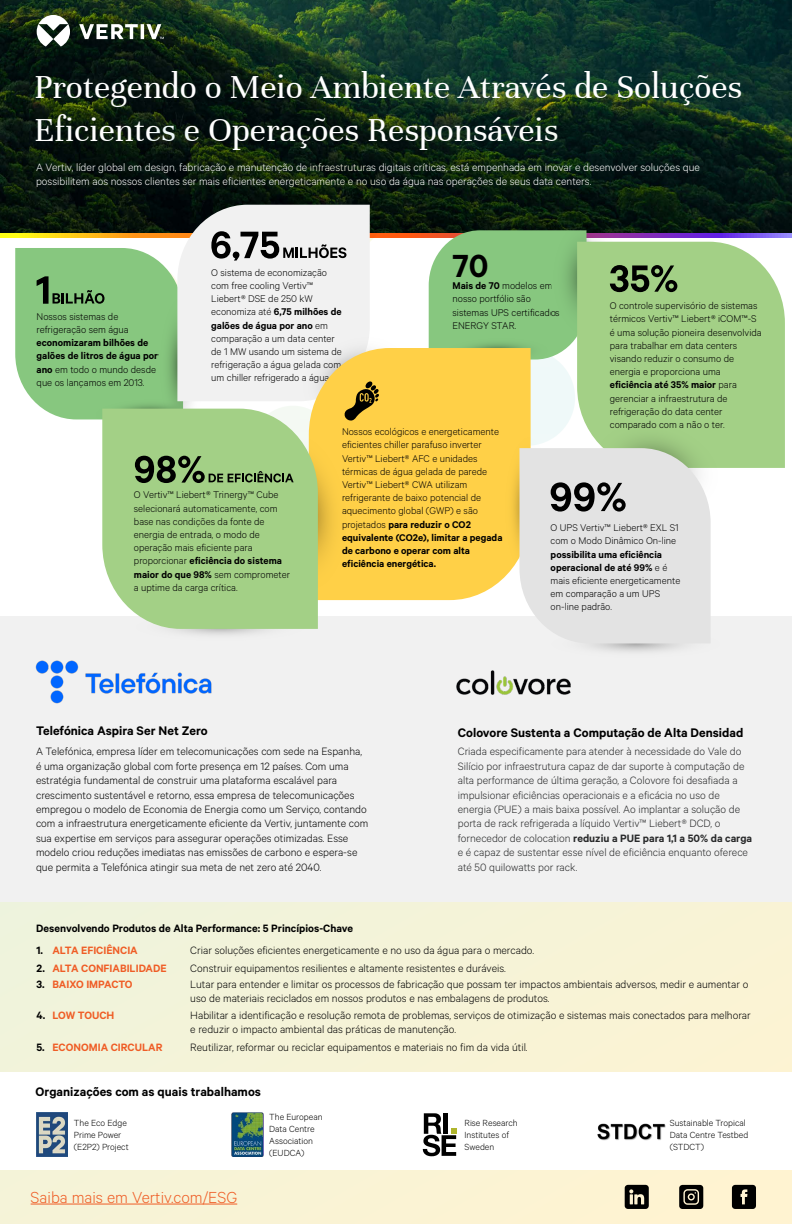
<style>
.page{position:relative;width:792px;height:1224px;background:#fff}
.page>*{position:absolute;margin:0;border:0;box-sizing:border-box;transform-origin:0 0}
.t1{font:36px/43.2px "Unna";color:#fff}
.t2{font:600 36px "Calibre";color:#000}
.t3{font:300 18px "Calibre";color:#ef5d26}
.t4{font:600 14px "Calibre";color:#000}
.t5{font:300 12px/14.4px "Calibre";color:#000}
.t6{font:300 12px/14.4px "Calibre";color:#272829}
.t7{font:300 12px/14.4px "Calibre";color:#fff}
.t8{font:600 12px "Calibre";color:#ef5d26}
.t9{font:600 12px "Calibre";color:#000}
.t10{font:300 11px/13.2px "Calibre";color:#000}
.t11{font:600 11px/13.2px "Calibre";color:#000}
.t12{font:300 10px/12px "Calibre";color:#000}
.s1{font-weight:600}
.s2{font-weight:300}
.s3{color:#000}
</style>
<div class="page">
<div style="left:0;top:654px;width:792px;height:570px;background:#f6f3d7"></div>
<div style="left:0;top:617px;width:792px;height:285px;background:#f1f1f1"></div>
<img style="left:35px;top:660px;width:177px;height:44px">
<img style="left:456px;top:670px;width:115px;height:25px">
<img style="left:0;top:0;width:792px;height:234px">
<div style="left:0;top:1073px;width:792px;height:97px;background:#fff"></div>
<svg style="left:0;top:234px;width:792px;height:4px"></svg>
<hr style="left:31px;top:1204px;width:206px;height:1px;background:#ef5d26">
<svg style="left:625px;top:1185px;width:24px;height:24px"></svg>
<svg style="left:679px;top:1185px;width:24px;height:24px"></svg>
<svg style="left:732px;top:1185px;width:24px;height:24px"></svg>
<img style="left:36px;top:1113px;width:32px;height:44px">
<svg style="left:423px;top:1113px;width:33px;height:43px"></svg>
<img style="left:597px;top:1123px;width:69px;height:18px">
<img style="left:231px;top:1113px;width:33px;height:44px">
<svg style="left:37px;top:15px;width:127px;height:32px"></svg>
<svg style="left:535px;top:99px;width:41px;height:41px;background:#132c14"></svg>
<div style="left:318px;top:348px;width:111px;height:252px;background:#ffd047"></div>
<svg style="left:131px;top:612px;width:178px;height:29px"></svg>
<svg style="left:102px;top:592px;width:216px;height:37px;fill:#a3d086"></svg>
<svg style="left:15px;top:124px;width:391px;height:468px"></svg>
<svg style="left:551px;top:218px;width:70px;height:119px"></svg>
<svg style="left:720px;top:242px;width:65px;height:226px;background:#abd490"></svg>
<svg style="left:546px;top:629px;width:179px;height:29px"></svg>
<svg style="left:429px;top:230px;width:291px;height:413px;background:#c8d39d"></svg>
<h1 class="t1" style="left:34px;top:65px;width:710px">Protegendo o Meio Ambiente Através de Soluções<br>Eficientes e Operações Responsáveis</h1>
<p class="t7" style="left:36px;top:159px;width:665px">A Vertiv, líder global em design, fabricação e manutenção de infraestruturas digitais críticas, está empenhada em inovar e desenvolver soluções que possibilitem aos nossos clientes ser mais eficientes energeticamente e no uso da água nas operações de seus data centers.</p>
<h1 class="t2" style="left:453px;top:244px;width:37px">70</h1>
<p class="t10" style="left:211px;top:265px;width:132px">O sistema de economização com free cooling Vertiv™<br>Liebert® DSE de 250 kW economiza até <span class="s1">6,75 milhões de galões de água por ano</span> em comparação a um data center de 1 MW usando um sistema de refrigeração a água gelada com um chiller refrigerado a água.</p>
<p class="t10" style="left:453px;top:279px;width:109px"><span class="s1">Mais de 70</span> modelos em nosso portfólio são sistemas UPS certificados<br>ENERGY STAR.</p>
<p class="t10" style="left:610px;top:299px;width:153px">O controle supervisório de sistemas térmicos Vertiv™ Liebert® iCOM™-S é uma solução pioneira desenvolvida para trabalhar em data centers visando reduzir o consumo de energia e proporciona uma <span class="s1">eficiência até 35% maior</span> para gerenciar a infraestrutura de refrigeração do data center comparado com a não o ter.</p>
<p class="t10" style="left:37px;top:309px;width:94px">Nossos sistemas de refrigeração sem água</p>
<p class="t11" style="left:37px;top:336px;width:123px">economizaram bilhões de galões de litros de água por ano <span class="s2">em todo o mundo desde que os lançamos em 2013.</span></p>
<p class="t10" style="left:342px;top:425px;width:162px">Nossos ecológicos e energeticamente eficientes chiller parafuso inverter<br>Vertiv™ Liebert® AFC e unidades térmicas de água gelada de parede<br>Vertiv™ Liebert® CWA utilizam refrigerante de baixo potencial de aquecimento global (GWP) e são projetados <span class="s1">para reduzir o CO2 equivalente (CO2e), limitar a pegada de carbono e operar com alta eficiência energética.</span></p>
<p class="t10" style="left:134px;top:488px;width:158px">O Vertiv™ Liebert® Trinergy™ Cube selecionará automaticamente, com base nas condições da fonte de energia de entrada, o modo de operação mais eficiente para proporcionar <span class="s1">eficiência do sistema maior do que 98%</span> sem comprometer a uptime da carga crítica.</p>
<p class="t10" style="left:551px;top:521px;width:130px">O UPS Vertiv™ Liebert® EXL S1 com o Modo Dinâmico On-line</p>
<p class="t10" style="left:551px;top:547px;width:131px"><span class="s1">possibilita uma eficiência operacional de até 99%</span> e é mais eficiente energeticamente em comparação a um UPS on-line padrão.</p>
<p class="t4" style="left:36px;top:722px;width:173px">Telefónica Aspira Ser Net Zero</p>
<p class="t5" style="left:36px;top:744px;width:334px">A Telefónica, empresa líder em telecomunicações com sede na Espanha, é uma organização global com forte presença em 12 países. Com uma estratégia fundamental de construir uma plataforma escalável para crescimento sustentável e retorno, essa empresa de telecomunicações empregou o modelo de Economia de Energia como um Serviço, contando com a infraestrutura energeticamente eficiente da Vertiv, juntamente com sua expertise em serviços para assegurar operações otimizadas. Esse modelo criou reduções imediatas nas emissões de carbono e espera-se que permita a Telefónica atingir sua meta de net zero até 2040.</p>
<p class="t4" style="left:458px;top:725px;width:287px">Colovore Sustenta a Computação de Alta Densidad</p>
<p class="t6" style="left:458px;top:744px;width:296px">Criada especificamente para atender à necessidade do Vale do Silício por infraestrutura capaz de dar suporte à computação de alta performance de última geração, a Colovore foi desafiada a impulsionar eficiências operacionais e a eficácia no uso de energia (PUE) a mais baixa possível. Ao implantar a solução de porta de rack refrigerada a líquido Vertiv™ Liebert® DCD, o fornecedor de colocation <span class="s1">reduziu a PUE para 1,1 a 50% da carga </span>e é capaz de sustentar esse nível de eficiência enquanto oferece até 50 quilowatts por rack.</p>
<p class="t9" style="left:36px;top:921px;width:319px">Desenvolvendo Produtos de Alta Performance: 5 Princípios-Chave</p>
<p class="t8" style="left:37px;top:961px;width:132px"><span class="s3">2.</span> ALTA CONFIABILIDADE</p>
<p class="t5" style="left:190px;top:960px;width:317px">Construir equipamentos resilientes e altamente resistentes e duráveis.</p>
<p class="t9" style="left:37px;top:1008px;width:10px">4.</p>
<p class="t5" style="left:190px;top:1007px;width:562px">Habilitar a identificação e resolução remota de problemas, serviços de otimização e sistemas mais conectados para melhorar e reduzir o impacto ambiental das práticas de manutenção.</p>
<p class="t8" style="left:37px;top:943px;width:103px"><span class="s3">1.</span> ALTA EFICIÊNCIA</p>
<p class="t5" style="left:190px;top:943px;width:345px">Criar soluções eficientes energeticamente e no uso da água para o mercado.</p>
<p class="t8" style="left:37px;top:977px;width:98px"><span class="s3">3.</span> BAIXO IMPACTO</p>
<p class="t5" style="left:190px;top:976px;width:560px">Lutar para entender e limitar os processos de fabricação que possam ter impactos ambientais adversos, medir e aumentar o uso de materiais reciclados em nossos produtos e nas embalagens de produtos.</p>
<p class="t8" style="left:52px;top:1008px;width:63px">LOW TOUCH</p>
<p class="t8" style="left:37px;top:1040px;width:128px"><span class="s3">5.</span> ECONOMIA CIRCULAR</p>
<p class="t5" style="left:190px;top:1039px;width:339px">Reutilizar, reformar ou reciclar equipamentos e materiais no fim da vida útil.</p>
<p class="t4" style="left:36px;top:1083px;width:227px">Organizações com as quais trabalhamos</p>
<p class="t12" style="left:269px;top:1110px;width:55px">The European<br>Data Centre<br>Association (EUDCA)</p>
<p class="t12" style="left:74px;top:1116px;width:56px">The Eco Edge<br>Prime Power (E2P2) Project</p>
<p class="t12" style="left:465px;top:1116px;width:55px">Rise Research<br>Institutes of<br>Sweden</p>
<p class="t12" style="left:670px;top:1116px;width:80px">Sustainable Tropical<br>Data Centre Testbed (STDCT)</p>
<h2 class="t3" style="left:31px;top:1187px;width:208px">Saiba mais em Vertiv.com/ESG</h2>
</div>
